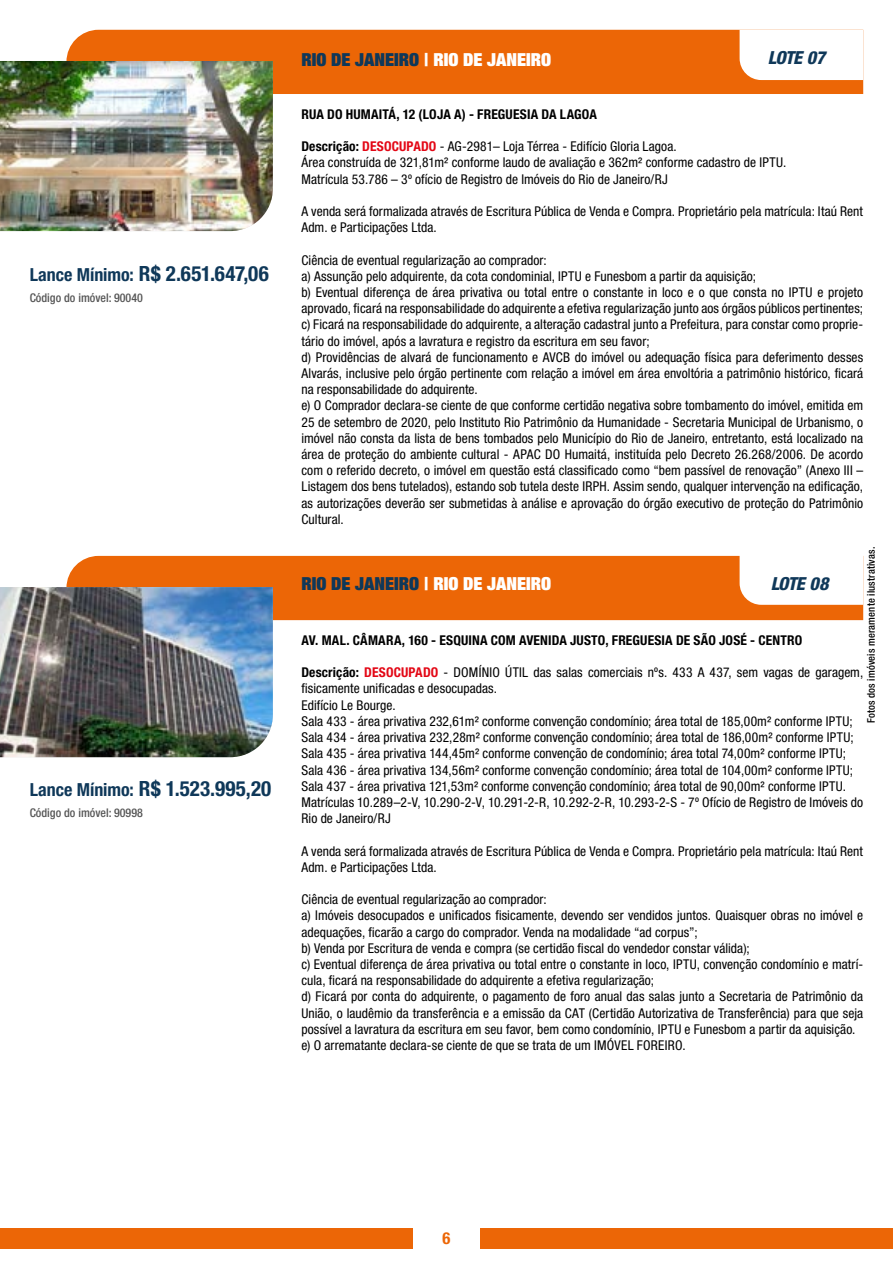
<style>
.page{position:relative;width:893px;height:1263px;background:#fff}
.page>*{position:absolute;margin:0;border:0;box-sizing:border-box;transform-origin:0 0}
.t1{font:700 condensed 21px "Helvetica Neue LT Std";letter-spacing:.01em;color:#0f3859}
.t2{font:900 condensed 18px "Helvetica Neue LT Std";color:#fff}
.t3{font:italic 800 condensed 18px "Helvetica Neue LT Std";letter-spacing:-.035em;color:#0f3859}
.t4{font:700 condensed 16.5px "Helvetica Neue LT Std";color:#ec6606}
.t5{font:condensed 13.5px/16.2px "Helvetica Neue LT Std";letter-spacing:.005em;color:#000}
.t6{font:700 condensed 13.5px "Helvetica Neue LT Std";letter-spacing:.015em;color:#000}
.t7{font:500 condensed 12px "Helvetica Neue LT Std";color:#565656}
.t8{font:500 condensed 10.5px "Helvetica Neue LT Std";letter-spacing:.02em;color:#000}
.s1{font-size:18px}
.s2{color:#0f3859}
.s3{font-weight:700}
.s4{font-weight:700;color:#e30715}
</style>
<div class="page">
<div style="left:480px;top:1228px;width:413px;height:21px;background:#ec6606"></div>
<div style="left:0;top:1228px;width:412px;height:21px;background:#ec6606"></div>
<div style="left:66px;top:30px;width:797px;height:64px;background:#ec6606"></div>
<div style="left:66px;top:556px;width:797px;height:64px;background:#ec6606"></div>
<img style="left:0;top:61px;width:273px;height:170px">
<img style="left:0;top:587px;width:273px;height:170px">
<svg style="left:740px;top:30px;width:123px;height:50px"></svg>
<svg style="left:740px;top:556px;width:123px;height:49px"></svg>
<h1 class="t1" style="left:30px;top:261px;width:241px"><span class="s1">Lance Mínimo:</span> R$ 2.651.647,06</h1>
<p class="t7" style="left:30px;top:290px;width:115px">Código do imóvel: 90040</p>
<h1 class="t1" style="left:30px;top:776px;width:243px"><span class="s1">Lance Mínimo:</span> R$ 1.523.995,20</h1>
<p class="t7" style="left:30px;top:806px;width:115px">Código do imóvel: 90998</p>
<h2 class="t2" style="left:301px;top:48px;width:251px"><span class="s2">RIO DE JANEIRO</span> | RIO DE JANEIRO</h2>
<h2 class="t3" style="left:768px;top:47px;width:59px">LOTE 07</h2>
<p class="t6" style="left:301px;top:106px;width:297px">RUA DO HUMAITÁ, 12 (LOJA A) - FREGUESIA DA LAGOA</p>
<p class="t5" style="left:301px;top:138px;width:486px"><span class="s3">Descrição:</span> <span class="s4">DESOCUPADO</span> - AG-2981– Loja Térrea - Edifício Gloria Lagoa.<br>Área construída de 321,81m² conforme laudo de avaliação e 362m² conforme cadastro de IPTU.<br>Matrícula 53.786 – 3º ofício de Registro de Imóveis do Rio de Janeiro/RJ</p>
<p class="t5" style="left:301px;top:203px;width:563px">A venda será formalizada através de Escritura Pública de Venda e Compra. Proprietário pela matrícula: Itaú Rent<br>Adm. e Participações Ltda.</p>
<p class="t5" style="left:301px;top:252px;width:563px">Ciência de eventual regularização ao comprador:<br>a) Assunção pelo adquirente, da cota condominial, IPTU e Funesbom a partir da aquisição;<br>b) Eventual diferença de área privativa ou total entre o constante in loco e o que consta no IPTU e projeto aprovado, ficará na responsabilidade do adquirente a efetiva regularização junto aos órgãos públicos pertinentes; c) Ficará na responsabilidade do adquirente, a alteração cadastral junto a Prefeitura, para constar como proprie&shy;tário do imóvel, após a lavratura e registro da escritura em seu favor;<br>d) Providências de alvará de funcionamento e AVCB do imóvel ou adequação física para deferimento desses Alvarás, inclusive pelo órgão pertinente com relação a imóvel em área envoltória a patrimônio histórico, ficará na responsabilidade do adquirente.<br>e) O Comprador declara-se ciente de que conforme certidão negativa sobre tombamento do imóvel, emitida em 25 de setembro de 2020, pelo Instituto Rio Patrimônio da Humanidade - Secretaria Municipal de Urbanismo, o imóvel não consta da lista de bens tombados pelo Município do Rio de Janeiro, entretanto, está localizado na área de proteção do ambiente cultural - APAC DO Humaitá, instituída pelo Decreto 26.268/2006. De acordo com o referido decreto, o imóvel em questão está classificado como “bem passível de renovação” (Anexo III – Listagem dos bens tutelados), estando sob tutela deste IRPH. Assim sendo, qualquer intervenção na edificação, as autorizações deverão ser submetidas à análise e aprovação do órgão executivo de proteção do Patrimônio Cultural.</p>
<p class="t8" style="left:865px;top:723px;width:178px;rotate:-90deg">Fotos dos imóveis meramente ilustrativas.</p>
<h2 class="t3" style="left:771px;top:572px;width:59px">LOTE 08</h2>
<h2 class="t2" style="left:301px;top:572px;width:251px"><span class="s2">RIO DE JANEIRO</span> | RIO DE JANEIRO</h2>
<p class="t6" style="left:301px;top:632px;width:502px">AV. MAL. CÂMARA, 160 - ESQUINA COM AVENIDA JUSTO, FREGUESIA DE SÃO JOSÉ - CENTRO</p>
<p class="t5" style="left:301px;top:664px;width:563px"><span class="s3">Descrição:</span> <span class="s4">DESOCUPADO</span> - DOMÍNIO ÚTIL das salas comerciais nºs. 433 A 437, sem vagas de garagem, fisicamente unificadas e desocupadas.<br>Edifício Le Bourge.<br>Sala 433 - área privativa 232,61m² conforme convenção condomínio; área total de 185,00m² conforme IPTU; Sala 434 - área privativa 232,28m² conforme convenção condomínio; área total de 186,00m² conforme IPTU; Sala 435 - área privativa 144,45m² conforme convenção de condomínio; área total 74,00m² conforme IPTU; Sala 436 - área privativa 134,56m² conforme convenção condomínio; área total de 104,00m² conforme IPTU; Sala 437 - área privativa 121,53m² conforme convenção condomínio; área total de 90,00m² conforme IPTU.<br>Matrículas 10.289–2-V, 10.290-2-V, 10.291-2-R, 10.292-2-R, 10.293-2-S - 7º Ofício de Registro de Imóveis do Rio de Janeiro/RJ</p>
<p class="t5" style="left:301px;top:842px;width:563px">A venda será formalizada através de Escritura Pública de Venda e Compra. Proprietário pela matrícula: Itaú Rent<br>Adm. e Participações Ltda.</p>
<p class="t5" style="left:301px;top:891px;width:563px">Ciência de eventual regularização ao comprador:<br>a) Imóveis desocupados e unificados fisicamente, devendo ser vendidos juntos. Quaisquer obras no imóvel e adequações, ficarão a cargo do comprador. Venda na modalidade “ad corpus”;<br>b) Venda por Escritura de venda e compra (se certidão fiscal do vendedor constar válida);<br>c) Eventual diferença de área privativa ou total entre o constante in loco, IPTU, convenção condomínio e matrí&shy;cula, ficará na responsabilidade do adquirente a efetiva regularização;<br>d) Ficará por conta do adquirente, o pagamento de foro anual das salas junto a Secretaria de Patrimônio da União, o laudêmio da transferência e a emissão da CAT (Certidão Autorizativa de Transferência) para que seja possível a lavratura da escritura em seu favor, bem como condomínio, IPTU e Funesbom a partir da aquisição. e) O arrematante declara-se ciente de que se trata de um IMÓVEL FOREIRO.</p>
<p class="t4" style="left:442px;top:1228px;width:9px">6</p>
</div>
